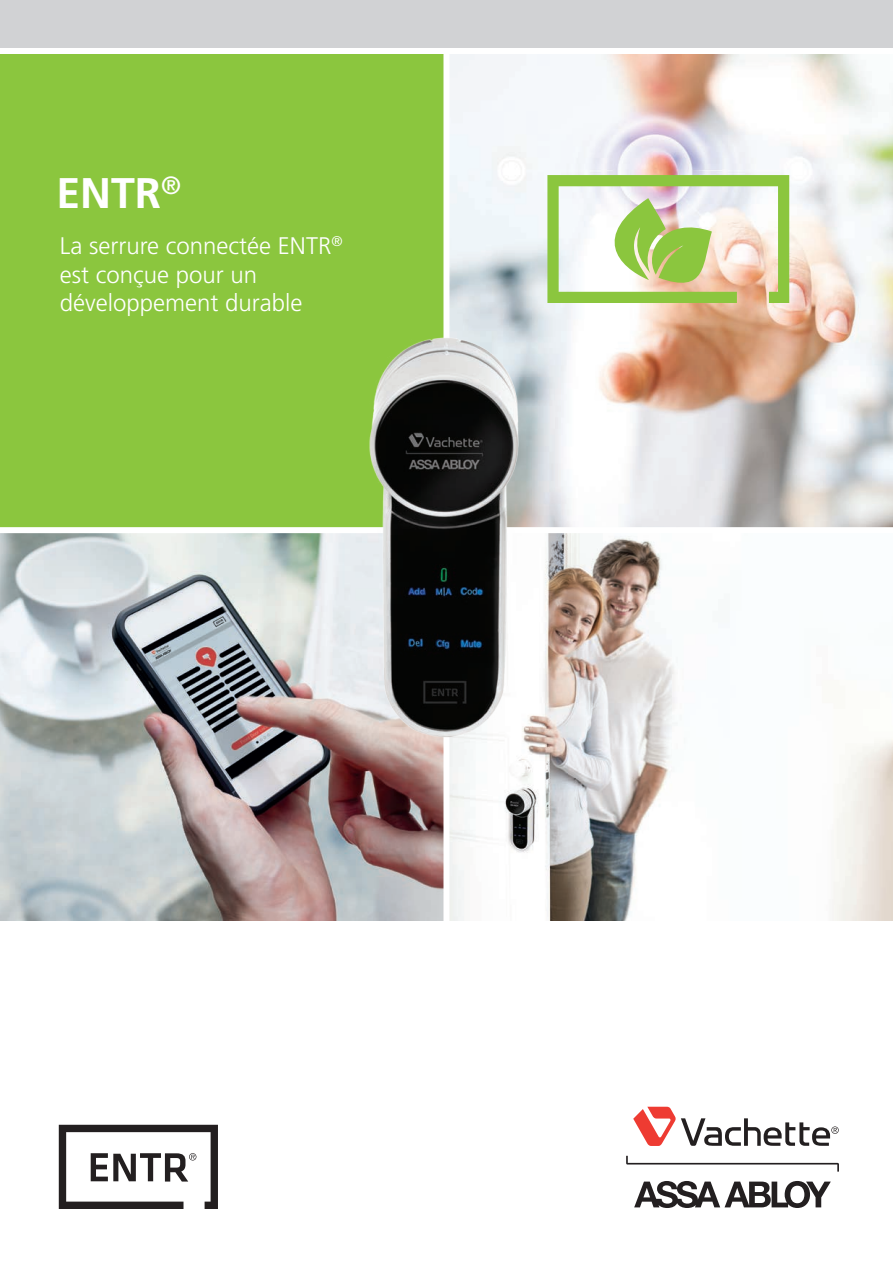
<style>
.page{position:relative;width:893px;height:1263px;background:#fff}
.page>*{position:absolute;margin:0;border:0;box-sizing:border-box;transform-origin:0 0}
.t1{font:700 42.75px "Frutiger";color:#fff}
.t2{font:24.9px "Frutiger";color:#fff}
.t3{font:300 24px/28.8px "Frutiger";color:#fff}
.t4{font:300 13.95px "Frutiger";color:#fff}
</style>
<div class="page">
<div style="left:0;top:0;width:893px;height:51px;background:#d1d2d4"></div>
<img style="left:449px;top:54px;width:444px;height:867px">
<img style="left:0;top:533px;width:443px;height:388px">
<div style="left:0;top:54px;width:446px;height:477px;background:#8bc63e"></div>
<svg style="left:547px;top:175px;width:242px;height:128px"></svg>
<div style="left:0;top:527px;width:893px;height:6px;background:#fff"></div>
<div style="left:0;top:48px;width:893px;height:6px;background:#fff"></div>
<div style="left:443px;top:51px;width:6px;height:971px;background:#fff"></div>
<img style="left:365px;top:310px;width:162px;height:442px">
<svg style="left:626px;top:1156px;width:213px;height:15px"></svg>
<svg style="left:634px;top:1181px;width:197px;height:27px"></svg>
<svg style="left:633px;top:1107px;width:206px;height:39px"></svg>
<svg style="left:59px;top:1125px;width:159px;height:84px"></svg>
<p class="t2" style="left:161px;top:171px;width:21px">R</p>
<h1 class="t1" style="left:56px;top:168px;width:106px">ENTR</h1>
<p class="t4" style="left:331px;top:233px;width:13px">R</p>
<p class="t3" style="left:60px;top:231px;width:273px">La serrure connectée ENTR est conçue pour un développement durable</p>
</div>
